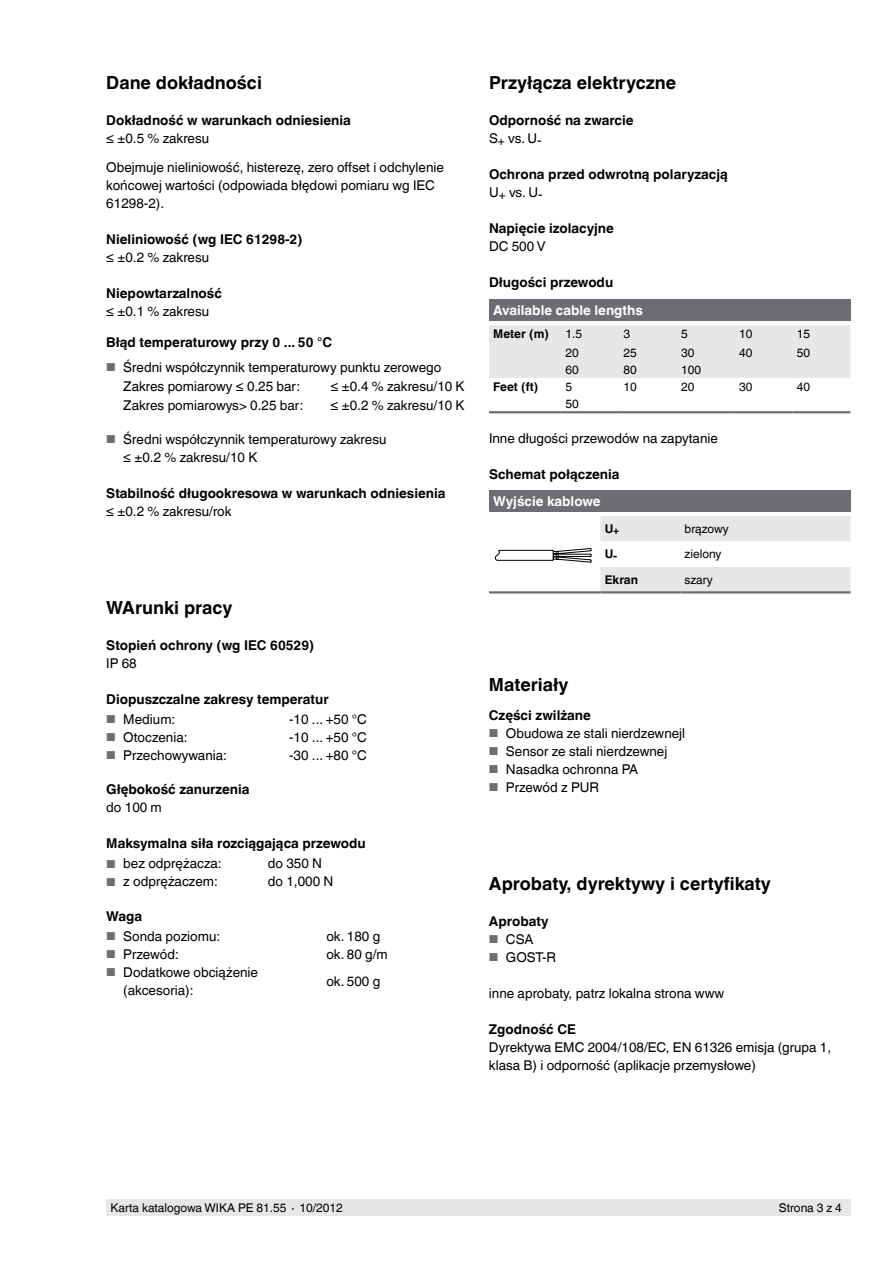
<style>
.page{position:relative;width:893px;height:1263px;background:#fff}
.page>*{position:absolute;margin:0;border:0;box-sizing:border-box;transform-origin:0 0}
.t1{font:700 18px "Helvetica World";color:#000}
.t2{font:13.5px/18px "Helvetica World";color:#000}
.t3{font:700 13.5px/18px "Helvetica World";color:#000}
.t4{font:700 13.5px "Helvetica World";color:#fff}
.t5{font:12px "Helvetica World";color:#000}
.t6{font:700 12px "Helvetica World";color:#000}
.s1{font-size:11.55px;color:#6d6e71}
.s2{font-weight:400}
</style>
<div class="page">
<div style="left:106px;top:1199px;width:744px;height:17px;background:#e6e7e8"></div>
<div style="left:489px;top:490px;width:361px;height:21px;background:#6d6e71"></div>
<svg style="left:600px;top:516px;width:250px;height:75px"></svg>
<hr style="left:489px;top:591px;width:111px;height:2px;background:#6d6e71">
<hr style="left:600px;top:591px;width:80px;height:2px;background:#6d6e71">
<hr style="left:680px;top:591px;width:170px;height:2px;background:#6d6e71">
<svg style="left:494px;top:548px;width:98px;height:15px"></svg>
<div style="left:489px;top:299px;width:361px;height:22px;background:#6d6e71"></div>
<div style="left:489px;top:325px;width:361px;height:53px;background:#e6e7e8"></div>
<hr style="left:489px;top:411px;width:72px;height:2px;background:#6d6e71">
<hr style="left:561px;top:411px;width:58px;height:2px;background:#6d6e71">
<hr style="left:619px;top:411px;width:58px;height:2px;background:#6d6e71">
<hr style="left:677px;top:411px;width:58px;height:2px;background:#6d6e71">
<hr style="left:735px;top:411px;width:58px;height:2px;background:#6d6e71">
<hr style="left:793px;top:411px;width:57px;height:2px;background:#6d6e71">
<h1 class="t1" style="left:106px;top:73px;width:157px">Dane dokładności</h1>
<p class="t3" style="left:106px;top:112px;width:246px">Dokładność w warunkach odniesienia</p>
<p class="t2" style="left:106px;top:125px;width:339px;line-height:28.5px">≤ ±0.5 % zakresu<br>Obejmuje nieliniowość, histerezę, zero offset i odchylenie</p>
<p class="t2" style="left:106px;top:176px;width:330px">końcowej wartości (odpowiada błędowi pomiaru wg IEC<br>61298-2).</p>
<p class="t3" style="left:106px;top:230px;width:198px">Nieliniowość (wg IEC 61298-2)</p>
<p class="t2" style="left:106px;top:248px;width:104px">≤ ±0.2 % zakresu</p>
<p class="t3" style="left:106px;top:284px;width:117px">Niepowtarzalność</p>
<p class="t2" style="left:106px;top:302px;width:104px">≤ ±0.1 % zakresu</p>
<p class="t3" style="left:106px;top:334px;width:227px">Błąd temperaturowy przy 0 ... 50 °C</p>
<p class="t2" style="left:123px;top:357px;width:320px;line-height:20px;text-indent:-17px"><span class="s1">■</span> Średni współczynnik temperaturowy punktu zerowego<br>Zakres pomiarowy ≤ 0.25 bar:</p>
<p class="t2" style="left:331px;top:378px;width:136px">≤ ±0.4 % zakresu/10 K</p>
<p class="t2" style="left:123px;top:396px;width:182px">Zakres pomiarowys&gt; 0.25 bar:</p>
<p class="t2" style="left:331px;top:396px;width:136px">≤ ±0.2 % zakresu/10 K</p>
<p class="t2" style="left:123px;top:430px;width:265px;text-indent:-17px"><span class="s1">■</span> Średni współczynnik temperaturowy zakresu ≤ ±0.2 % zakresu/10 K</p>
<p class="t3" style="left:106px;top:484px;width:341px">Stabilność długookresowa w warunkach odniesienia</p>
<p class="t2" style="left:106px;top:502px;width:127px">≤ ±0.2 % zakresu/rok</p>
<h1 class="t1" style="left:106px;top:597px;width:128px">WArunki pracy</h1>
<p class="t3" style="left:106px;top:636px;width:209px">Stopień ochrony (wg IEC 60529)</p>
<p class="t2" style="left:106px;top:654px;width:32px">IP 68</p>
<p class="t3" style="left:106px;top:690px;width:224px">Diopuszczalne zakresy temperatur</p>
<p class="t2" style="left:106px;top:710px;width:70px"><span class="s1">■</span> Medium:</p>
<p class="t2" style="left:289px;top:710px;width:79px">-10 ... +50 °C</p>
<p class="t2" style="left:106px;top:728px;width:83px"><span class="s1">■</span> Otoczenia:</p>
<p class="t2" style="left:289px;top:728px;width:79px">-10 ... +50 °C</p>
<p class="t2" style="left:106px;top:746px;width:122px"><span class="s1">■</span> Przechowywania:</p>
<p class="t2" style="left:289px;top:746px;width:79px">-30 ... +80 °C</p>
<p class="t3" style="left:106px;top:781px;width:145px">Głębokość zanurzenia</p>
<p class="t2" style="left:106px;top:799px;width:57px">do 100 m</p>
<p class="t3" style="left:106px;top:835px;width:261px">Maksymalna siła rozciągająca przewodu</p>
<p class="t2" style="left:106px;top:855px;width:117px"><span class="s1">■</span> bez odprężacza:</p>
<p class="t2" style="left:268px;top:855px;width:56px">do 350 N</p>
<p class="t2" style="left:106px;top:873px;width:113px"><span class="s1">■</span> z odprężaczem:</p>
<p class="t2" style="left:268px;top:873px;width:67px">do 1,000 N</p>
<p class="t3" style="left:106px;top:907px;width:37px">Waga</p>
<p class="t2" style="left:106px;top:927px;width:115px"><span class="s1">■</span> Sonda poziomu:</p>
<p class="t2" style="left:326px;top:927px;width:55px">ok. 180 g</p>
<p class="t2" style="left:106px;top:945px;width:74px"><span class="s1">■</span> Przewód:</p>
<p class="t2" style="left:326px;top:945px;width:63px">ok. 80 g/m</p>
<p class="t2" style="left:123px;top:963px;width:136px;text-indent:-17px"><span class="s1">■</span> Dodatkowe obciążenie (akcesoria):</p>
<p class="t2" style="left:326px;top:972px;width:55px">ok. 500 g</p>
<h1 class="t1" style="left:489px;top:73px;width:189px">Przyłącza elektryczne</h1>
<p class="t3" style="left:489px;top:112px;width:146px">Odporność na zwarcie<br><span class="s2">S</span><sub>+</sub> <span class="s2">vs. U-</span></p>
<p class="t3" style="left:489px;top:166px;width:240px">Ochrona przed odwrotną polaryzacją<br><span class="s2">U</span><sub>+</sub> <span class="s2">vs. U-</span></p>
<p class="t3" style="left:489px;top:220px;width:126px">Napięcie izolacyjne</p>
<p class="t2" style="left:489px;top:238px;width:58px">DC 500 V</p>
<p class="t3" style="left:489px;top:274px;width:126px">Długości przewodu</p>
<p class="t4" style="left:493px;top:302px;width:151px">Available cable lengths</p>
<p class="t6" style="left:493px;top:327px;width:57px">Meter (m)</p>
<p class="t5" style="left:566px;top:327px;width:18px">1.5</p>
<p class="t5" style="left:623px;top:327px;width:8px">3</p>
<p class="t5" style="left:681px;top:327px;width:8px">5</p>
<p class="t5" style="left:739px;top:327px;width:15px">10</p>
<p class="t5" style="left:797px;top:327px;width:15px">15</p>
<p class="t5" style="left:566px;top:345px;width:15px">20</p>
<p class="t5" style="left:623px;top:345px;width:15px">25</p>
<p class="t5" style="left:681px;top:345px;width:15px">30</p>
<p class="t5" style="left:739px;top:345px;width:15px">40</p>
<p class="t5" style="left:797px;top:345px;width:15px">50</p>
<p class="t5" style="left:566px;top:363px;width:15px">60</p>
<p class="t5" style="left:623px;top:363px;width:15px">80</p>
<p class="t5" style="left:681px;top:363px;width:22px">100</p>
<p class="t6" style="left:493px;top:380px;width:46px">Feet (ft)</p>
<p class="t5" style="left:566px;top:380px;width:8px">5</p>
<p class="t5" style="left:623px;top:380px;width:15px">10</p>
<p class="t5" style="left:681px;top:380px;width:15px">20</p>
<p class="t5" style="left:739px;top:380px;width:15px">30</p>
<p class="t5" style="left:797px;top:380px;width:15px">40</p>
<p class="t5" style="left:566px;top:397px;width:15px">50</p>
<p class="t2" style="left:489px;top:430px;width:230px">Inne długości przewodów na zapytanie</p>
<p class="t3" style="left:489px;top:466px;width:132px">Schemat połączenia</p>
<p class="t4" style="left:493px;top:493px;width:109px">Wyjście kablowe</p>
<p class="t6" style="left:605px;top:522px;width:16px">U<sub>+</sub></p>
<p class="t5" style="left:685px;top:522px;width:46px">brązowy</p>
<p class="t6" style="left:605px;top:548px;width:14px">U-</p>
<p class="t5" style="left:685px;top:547px;width:38px">zielony</p>
<p class="t6" style="left:605px;top:573px;width:35px">Ekran</p>
<p class="t5" style="left:685px;top:573px;width:30px">szary</p>
<h1 class="t1" style="left:489px;top:675px;width:81px">Materiały</h1>
<p class="t3" style="left:489px;top:706px;width:103px">Części zwilżane</p>
<p class="t2" style="left:489px;top:724px;width:198px"><span class="s1">■</span> Obudowa ze stali nierdzewnejl</p>
<p class="t2" style="left:489px;top:742px;width:180px"><span class="s1">■</span> Sensor ze stali nierdzewnej</p>
<p class="t2" style="left:489px;top:760px;width:151px"><span class="s1">■</span> Nasadka ochronna PA</p>
<p class="t2" style="left:489px;top:778px;width:112px"><span class="s1">■</span> Przewód z PUR</p>
<h1 class="t1" style="left:489px;top:873px;width:283px">Aprobaty, dyrektywy i certyfikaty</h1>
<p class="t3" style="left:489px;top:912px;width:61px">Aprobaty</p>
<p class="t2" style="left:489px;top:930px;width:46px"><span class="s1">■</span> CSA</p>
<p class="t2" style="left:489px;top:948px;width:69px"><span class="s1">■</span> GOST-R</p>
<p class="t2" style="left:489px;top:984px;width:237px">inne aprobaty, patrz lokalna strona www</p>
<p class="t3" style="left:489px;top:1020px;width:89px">Zgodność CE</p>
<p class="t2" style="left:489px;top:1038px;width:344px">Dyrektywa EMC 2004/108/EC, EN 61326 emisja (grupa 1, klasa B) i odporność (aplikacje przemysłowe)</p>
<p class="t5" style="left:111px;top:1201px;width:234px">Karta katalogowa WIKA PE 81.55 ∙ 10/2012</p>
<p class="t5" style="left:779px;top:1201px;width:65px">Strona 3 z 4</p>
</div>
